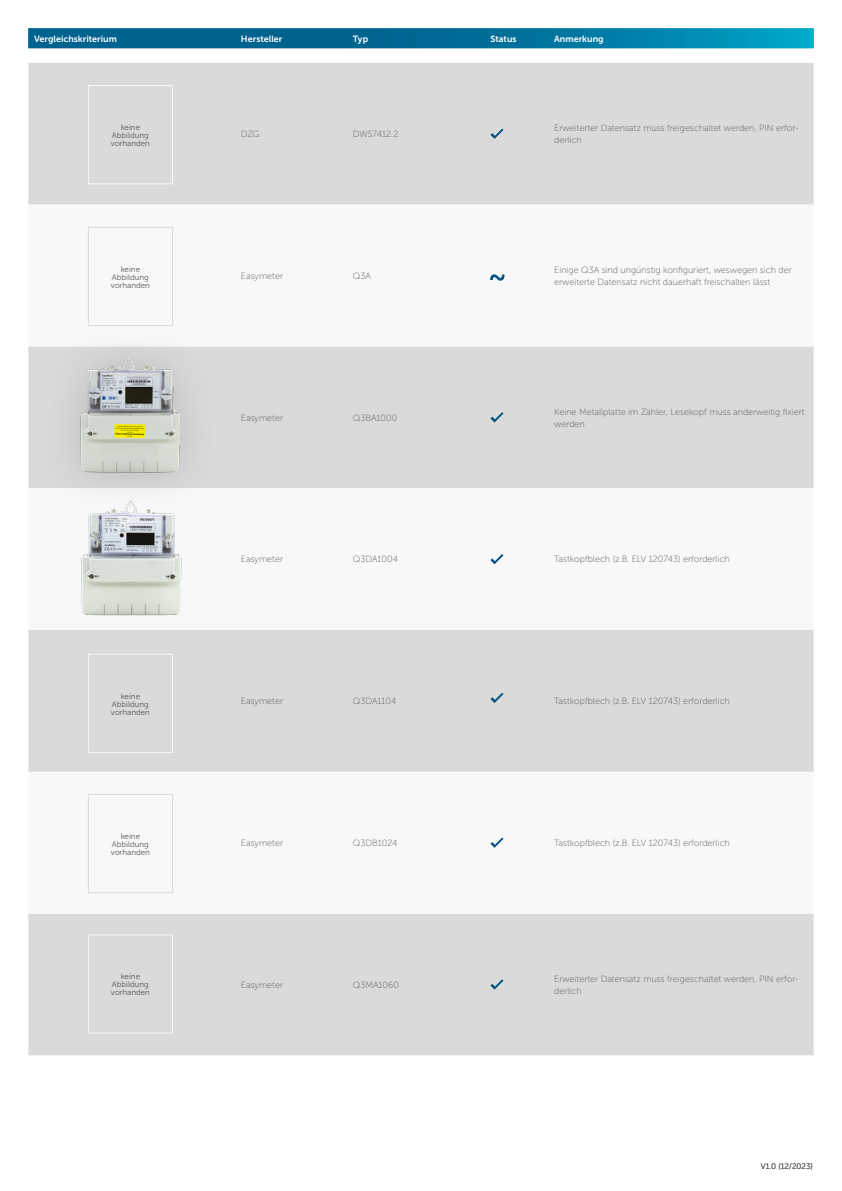
<style>
.page{position:relative;width:842px;height:1191px;background:#fff}
.page>*{position:absolute;margin:0;border:0;box-sizing:border-box;transform-origin:0 0}
.t1{font:9px/12px "Museo Sans 100";color:#575756}
.t2{font:9px "Museo Sans 700";color:#fff}
.t3{font:8px/8px "Museo Sans 300";color:#575756;text-align:center}
</style>
<div class="page">
<div style="left:28px;top:63px;width:786px;height:992px;background:#dadada"></div>
<svg style="left:28px;top:205px;width:786px;height:425px"></svg>
<svg style="left:28px;top:771px;width:786px;height:142px"></svg>
<svg style="left:490px;top:129px;width:13px;height:10px"></svg>
<svg style="left:490px;top:274px;width:14px;height:7px"></svg>
<div style="left:41px;top:323px;width:178px;height:189px;background:#575756;opacity:.25"></div>
<img style="left:69px;top:348px;width:125px;height:140px">
<svg style="left:490px;top:412px;width:13px;height:10px"></svg>
<img style="left:61px;top:488px;width:141px;height:142px">
<svg style="left:490px;top:554px;width:13px;height:10px"></svg>
<svg style="left:490px;top:692px;width:13px;height:11px"></svg>
<svg style="left:490px;top:837px;width:13px;height:11px"></svg>
<svg style="left:490px;top:979px;width:13px;height:10px"></svg>
<svg style="left:28px;top:28px;width:786px;height:20px;background:#01739d"></svg>
<div style="left:88px;top:85px;width:85px;height:99px;border:1px solid #f8f8f8"></div>
<div style="left:88px;top:227px;width:85px;height:99px;border:1px solid #dadada"></div>
<div style="left:88px;top:653px;width:85px;height:100px;border:1px solid #f8f8f8"></div>
<div style="left:88px;top:794px;width:85px;height:99px;border:1px solid #dadada"></div>
<div style="left:88px;top:934px;width:85px;height:99px;border:1px solid #f8f8f8"></div>
<p class="t2" style="left:34px;top:34px;width:84px">Vergleichskriterium</p>
<p class="t2" style="left:241px;top:34px;width:43px">Hersteller</p>
<p class="t2" style="left:353px;top:34px;width:17px">Typ</p>
<p class="t2" style="left:490px;top:34px;width:28px">Status</p>
<p class="t2" style="left:554px;top:34px;width:51px">Anmerkung</p>
<p class="t3" style="left:111px;top:123px;width:41px">keine<br>Abbildung vorhanden</p>
<p class="t1" style="left:241px;top:128px;width:20px">DZG</p>
<p class="t1" style="left:353px;top:128px;width:47px">DWS7412.2</p>
<p class="t1" style="left:554px;top:122px;width:246px">Erweiterter Datensatz muss freigeschaltet werden, PIN erfor&shy;derlich</p>
<p class="t3" style="left:111px;top:265px;width:41px">keine<br>Abbildung vorhanden</p>
<p class="t1" style="left:241px;top:270px;width:44px">Easymeter</p>
<p class="t1" style="left:353px;top:270px;width:20px">Q3A</p>
<p class="t1" style="left:554px;top:264px;width:239px">Einige Q3A sind ungünstig konfiguriert, weswegen sich der erweiterte Datensatz nicht dauerhaft freischalten lässt</p>
<p class="t1" style="left:241px;top:412px;width:44px">Easymeter</p>
<p class="t1" style="left:353px;top:412px;width:46px">Q3BA1000</p>
<p class="t1" style="left:554px;top:406px;width:252px">Keine Metallplatte im Zähler, Lesekopf muss anderweitig fixiert werden</p>
<p class="t1" style="left:241px;top:553px;width:44px">Easymeter</p>
<p class="t1" style="left:353px;top:553px;width:47px">Q3DA1004</p>
<p class="t1" style="left:554px;top:553px;width:177px">Tastkopfblech (z.B. ELV 120743) erforderlich</p>
<p class="t3" style="left:111px;top:692px;width:41px">keine<br>Abbildung vorhanden</p>
<p class="t1" style="left:241px;top:695px;width:44px">Easymeter</p>
<p class="t1" style="left:353px;top:695px;width:45px">Q3DA1104</p>
<p class="t1" style="left:554px;top:695px;width:177px">Tastkopfblech (z.B. ELV 120743) erforderlich</p>
<p class="t3" style="left:111px;top:832px;width:41px">keine<br>Abbildung vorhanden</p>
<p class="t1" style="left:241px;top:837px;width:44px">Easymeter</p>
<p class="t1" style="left:353px;top:837px;width:46px">Q3DB1024</p>
<p class="t1" style="left:554px;top:837px;width:177px">Tastkopfblech (z.B. ELV 120743) erforderlich</p>
<p class="t3" style="left:111px;top:972px;width:41px">keine<br>Abbildung vorhanden</p>
<p class="t1" style="left:241px;top:978px;width:44px">Easymeter</p>
<p class="t1" style="left:353px;top:978px;width:48px">Q3MA1060</p>
<p class="t1" style="left:554px;top:972px;width:246px">Erweiterter Datensatz muss freigeschaltet werden, PIN erfor&shy;derlich</p>
<p class="t3" style="left:761px;top:1162px;width:54px">V1.0 (12/2023)</p>
</div>
